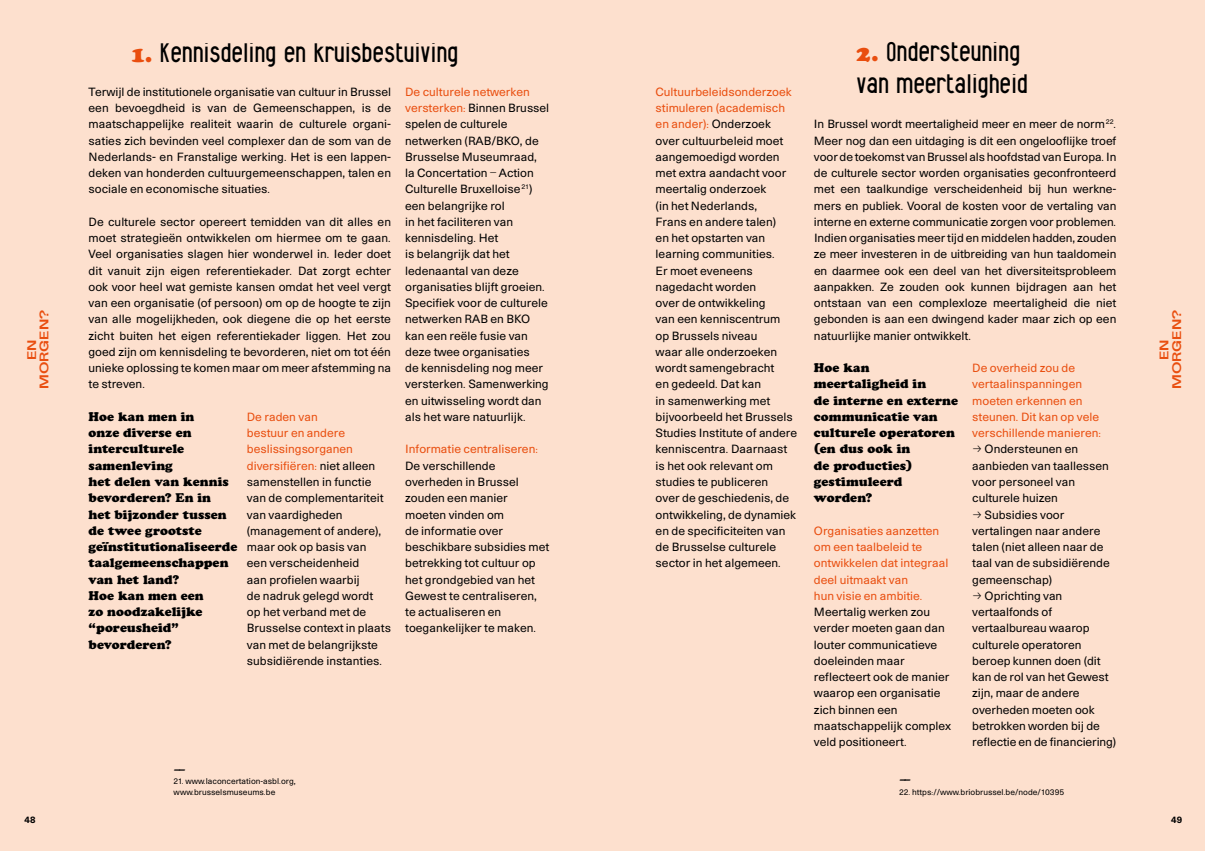
<style>
.page{position:relative;width:1205px;height:851px;background:#fff}
.page>*{position:absolute;margin:0;border:0;box-sizing:border-box;transform-origin:0 0}
.t1{font:condensed 26.25px/32.5px "Alfphabet";letter-spacing:.01em;color:#000}
.t2{font:12.5px/16.2px "Haas Unica Rmn";color:#000}
.t3{font:12.5px/16.2px "Cooper Black Std";letter-spacing:.005em;color:#000}
.t4{font:12.5px/16.2px "Haas Unica Rmn";color:#e94e0f}
.t5{font:300 condensed 12.5px "Manofa";color:#000}
.t6{font:700 11.25px/12.5px "Sporting Grotesque";color:#e94e0f;text-align:center}
.t7{font:10px "Haas Unica Bld";color:#000}
.t8{font:8.75px/10.5px "Haas Unica Rmn";color:#000}
.s1{font-family:"Cooper Black Std";font-stretch:normal;font-size:22.5px;color:#e94e0f}
.s2{color:#e94e0f}
</style>
<div class="page">
<div style="left:602px;top:0;width:603px;height:850px;background:#fde0ce"></div>
<div style="left:0;top:0;width:602px;height:850px;background:#fde0ce"></div>
<h1 class="t1" style="left:856px;top:35px;width:173px"><span class="s1">2.</span> Ondersteuning van meertaligheid</h1>
<p class="t2" style="left:814px;top:117px;width:304px;text-align:justify">In Brussel wordt meertaligheid meer en meer de norm<sup>22</sup>.<br>Meer nog dan een uitdaging is dit een ongelooflijke troef voordetoekomst vanBrussel alshoofdstadvanEuropa.In de culturele sector worden organisaties geconfronteerd met een taalkundige verscheidenheid bij hun werkne&shy;mers en publiek. Vooral de kosten voor de vertaling van interne en externe communicatie zorgen voor problemen.<br>Indien organisaties meer tijd en middelen hadden, zouden ze meer investeren in de uitbreiding van hun taaldomein en daarmee ook een deel van het diversiteitsprobleem aanpakken. Ze zouden ook kunnen bijdragen aan het ontstaan van een complexloze meertaligheid die niet gebonden is aan een dwingend kader maar zich op een natuurlijke manier ontwikkelt.</p>
<h1 class="t1" style="left:131px;top:36px;width:329px"><span class="s1">1.</span> Kennisdeling en kruisbestuiving</h1>
<p class="t2" style="left:656px;top:84px;width:143px"><span class="s2">Cultuurbeleidsonderzoek stimuleren (academisch en ander):</span> Onderzoek over cultuurbeleid moet aangemoedigd worden met extra aandacht voor meertalig onderzoek<br>(in het Nederlands,<br>Frans en andere talen)<br>en het opstarten van learning communities.<br>Er moet eveneens nagedacht worden<br>over de ontwikkeling<br>van een kenniscentrum op Brussels niveau<br>waar alle onderzoeken wordt samengebracht<br>en gedeeld. Dat kan<br>in samenwerking met bijvoorbeeld het Brussels<br>Studies Institute of andere kenniscentra. Daarnaast is het ook relevant om studies te publiceren<br>over de geschiedenis, de ontwikkeling, de dynamiek en de specificiteiten van de Brusselse culturele sector in het algemeen.</p>
<p class="t2" style="left:405px;top:84px;width:146px"><span class="s2">De culturele netwerken versterken:</span> Binnen Brussel spelen de culturele netwerken (RAB/BKO, de<br>Brusselse Museumraad, la Concertation – Action<br>Culturelle Bruxelloise<sup>21</sup>) een belangrijke rol<br>in het faciliteren van kennisdeling. Het<br>is belangrijk dat het ledenaantal van deze organisaties blijft groeien.<br>Specifiek voor de culturele netwerken RAB en BKO kan een reële fusie van deze twee organisaties<br>de kennisdeling nog meer versterken. Samenwerking en uitwisseling wordt dan als het ware natuurlijk.</p>
<p class="t4" style="left:405px;top:442px;width:134px">Informatie centraliseren:</p>
<p class="t2" style="left:405px;top:458px;width:146px">De verschillende overheden in Brussel zouden een manier moeten vinden om<br>de informatie over beschikbare subsidies met betrekking tot cultuur op het grondgebied van het<br>Gewest te centraliseren, te actualiseren en toegankelijker te maken.</p>
<p class="t2" style="left:89px;top:84px;width:304px;text-align:justify">Terwijl de institutionele organisatie van cultuur in Brussel een bevoegdheid is van de Gemeenschappen, is de maatschappelijke realiteit waarin de culturele organi&shy;saties zich bevinden veel complexer dan de som van de Nederlands- en Franstalige werking. Het is een lappen&shy;deken van honderden cultuurgemeenschappen, talen en sociale en economische situaties.</p>
<p class="t2" style="left:89px;top:214px;width:304px;text-align:justify">De culturele sector opereert temidden van dit alles en moet strategieën ontwikkelen om hiermee om te gaan.<br>Veel organisaties slagen hier wonderwel in. Ieder doet dit vanuit zijn eigen referentiekader. Dat zorgt echter ook voor heel wat gemiste kansen omdat het veel vergt van een organisatie (of persoon) om op de hoogte te zijn van alle mogelijkheden, ook diegene die op het eerste zicht buiten het eigen referentiekader liggen. Het zou goed zijn om kennisdeling te bevorderen, niet om tot één unieke oplossing te komen maar om meer afstemming na te streven.</p>
<p class="t2" style="left:247px;top:409px;width:146px"><span class="s2">De raden van<br>bestuur en andere beslissingsorganen diversifiëren:</span> niet alleen samenstellen in functie van de complementariteit van vaardigheden (management of andere), maar ook op basis van<br>een verscheidenheid<br>aan profielen waarbij<br>de nadruk gelegd wordt<br>op het verband met de<br>Brusselse context in plaats van met de belangrijkste subsidiërende instanties.</p>
<p class="t6" style="left:26px;top:389px;width:80px;rotate:-90deg">EN<br>MORGEN?</p>
<p class="t6" style="left:1158px;top:389px;width:80px;rotate:-90deg">EN<br>MORGEN?</p>
<p class="t3" style="left:89px;top:408px;width:150px">Hoe kan men in<br>onze diverse en interculturele samenleving<br>het delen van kennis bevorderen? En in<br>het bijzonder tussen de twee grootste geïnstitutionaliseerde taalgemeenschappen van het land?<br>Hoe kan men een<br>zo noodzakelijke “poreusheid” bevorderen?</p>
<p class="t3" style="left:814px;top:359px;width:146px">Hoe kan meertaligheid in<br>de interne en externe communicatie van culturele operatoren (en dus ook in<br>de producties) gestimuleerd worden?</p>
<p class="t4" style="left:814px;top:523px;width:136px">Organisaties aanzetten om een taalbeleid te ontwikkelen dat integraal deel uitmaakt van<br>hun visie en ambitie.</p>
<p class="t2" style="left:814px;top:604px;width:139px">Meertalig werken zou verder moeten gaan dan louter communicatieve doeleinden maar reflecteert ook de manier waarop een organisatie zich binnen een maatschappelijk complex veld positioneert.</p>
<p class="t4" style="left:972px;top:361px;width:131px">De overheid zou de vertaalinspanningen moeten erkennen en steunen. Dit kan op vele verschillende manieren:</p>
<p class="t2" style="left:984px;top:442px;width:95px">Ondersteunen en</p>
<p class="t2" style="left:972px;top:458px;width:138px">aanbieden van taallessen</p>
<p class="t2" style="left:972px;top:474px;width:104px">voor personeel van</p>
<p class="t2" style="left:972px;top:491px;width:87px">culturele huizen</p>
<p class="t2" style="left:984px;top:507px;width:81px">Subsidies voor</p>
<p class="t2" style="left:972px;top:523px;width:130px">vertalingen naar andere</p>
<p class="t2" style="left:972px;top:539px;width:133px">talen (niet alleen naar de</p>
<p class="t2" style="left:972px;top:556px;width:139px">taal van de subsidiërende</p>
<p class="t2" style="left:972px;top:572px;width:82px">gemeenschap)</p>
<p class="t2" style="left:984px;top:588px;width:79px">Oprichting van</p>
<p class="t2" style="left:972px;top:604px;width:81px">vertaalfonds of</p>
<p class="t2" style="left:972px;top:621px;width:119px">vertaalbureau waarop</p>
<p class="t2" style="left:972px;top:637px;width:111px">culturele operatoren</p>
<p class="t2" style="left:972px;top:653px;width:130px">beroep kunnen doen (dit</p>
<p class="t2" style="left:972px;top:669px;width:138px">kan de rol van het Gewest</p>
<p class="t2" style="left:972px;top:686px;width:109px">zijn, maar de andere</p>
<p class="t2" style="left:972px;top:702px;width:124px">overheden moeten ook</p>
<p class="t2" style="left:972px;top:718px;width:129px">betrokken worden bij de</p>
<p class="t2" style="left:972px;top:734px;width:146px">reflectie en de financiering)</p>
<p class="t5" style="left:174px;top:759px;width:14px">——</p>
<p class="t8" style="left:174px;top:776px;width:124px">21. www.laconcertation-asbl.org, www.brusselsmuseums.be</p>
<p class="t5" style="left:899px;top:770px;width:14px">——</p>
<p class="t8" style="left:899px;top:787px;width:167px">22. https://www.briobrussel.be/node/10395</p>
<p class="t7" style="left:25px;top:812px;width:12px">48</p>
<p class="t7" style="left:1171px;top:812px;width:12px">49</p>
</div>
